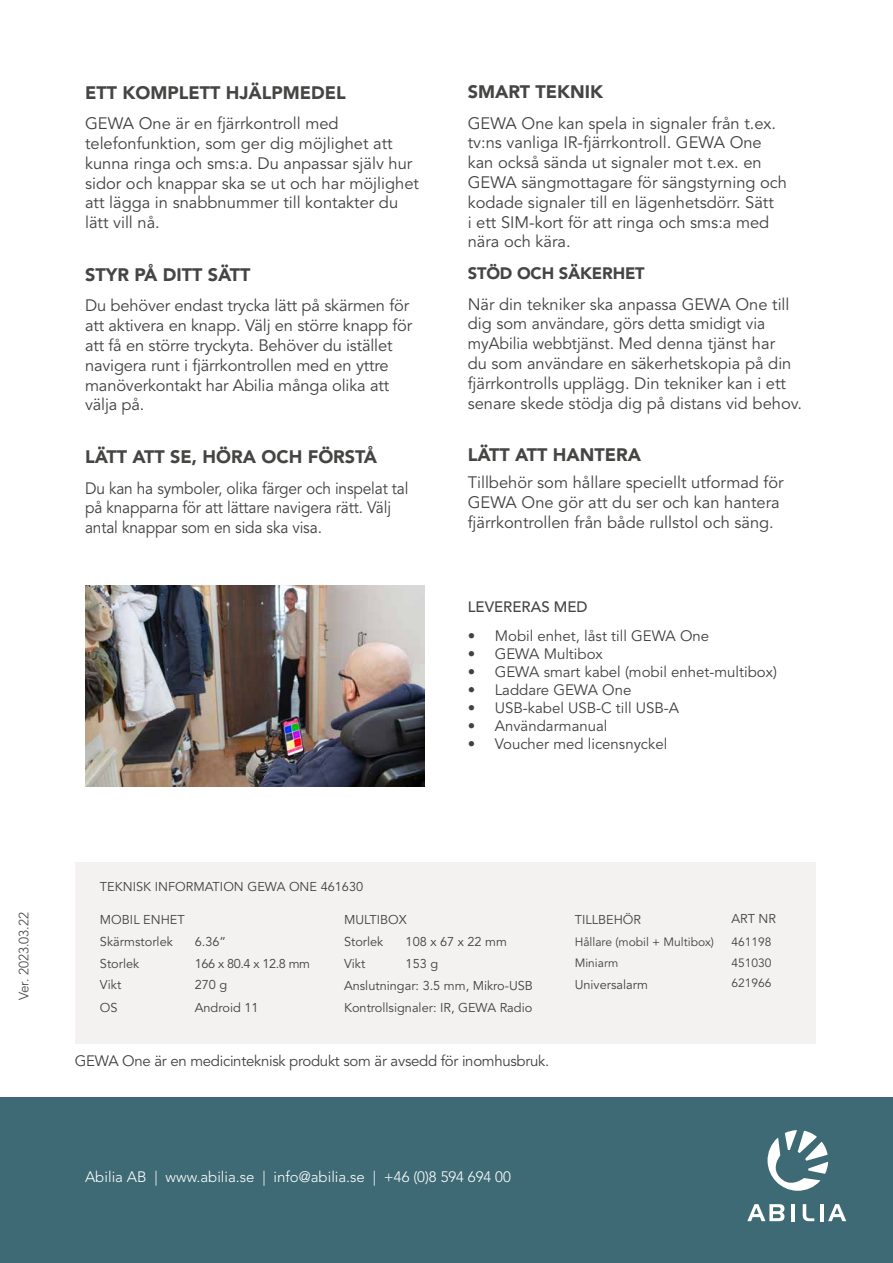
<style>
.page{position:relative;width:893px;height:1263px;background:#fff}
.page>*{position:absolute;margin:0;border:0;box-sizing:border-box;transform-origin:0 0}
.t1{font:900 18px "Avenir LT Std";color:#454644}
.t2{font:16.5px/19.8px "Avenir LT Std";color:#414141}
.t3{font:16.5px/19.8px "Avenir LT Std";color:#414141;scale:.94 1}
.t4{font:900 16.5px "Avenir LT Std";letter-spacing:-.01em;color:#454644}
.t5{font:15px "Avenir LT Std";color:#414141}
.t6{font:15px "Avenir LT Std";letter-spacing:-.02em;color:#414141}
.t7{font:300 15px "Avenir LT Std";color:#fff}
.t8{font:500 15px "Avenir LT Std";color:#454644}
.t9{font:300 13.5px "Avenir LT Std";color:#414141}
.t10{font:12.75px/21.6px "Avenir LT Std";color:#414141}
.t11{font:12px "Avenir LT Std";color:#414141}
</style>
<div class="page">
<div style="left:75px;top:862px;width:740px;height:182px;background:#f4f2f0"></div>
<div style="left:0;top:1097px;width:893px;height:166px;background:#3d6a75"></div>
<svg style="left:747px;top:1204px;width:37px;height:17px"></svg>
<hr style="left:791px;top:1204px;width:4px;height:17px;background:#fff">
<svg style="left:803px;top:1204px;width:11px;height:17px"></svg>
<hr style="left:820px;top:1204px;width:3px;height:17px;background:#fff">
<svg style="left:828px;top:1204px;width:18px;height:17px"></svg>
<svg style="left:767px;top:1130px;width:61px;height:61px"></svg>
<img style="left:85px;top:585px;width:339px;height:202px">
<p class="t1" style="left:85px;top:81px;width:262px">ETT KOMPLETT HJÄLPMEDEL</p>
<p class="t2" style="left:85px;top:114px;width:335px">GEWA One är en fjärrkontroll med telefonfunktion, som ger dig möjlighet att kunna ringa och sms:a. Du anpassar själv hur sidor och knappar ska se ut och har möjlighet att lägga in snabbnummer till kontakter du lätt vill nå.</p>
<p class="t1" style="left:85px;top:264px;width:167px">STYR PÅ DITT SÄTT</p>
<p class="t2" style="left:85px;top:296px;width:329px">Du behöver endast trycka lätt på skärmen för att aktivera en knapp. Välj en större knapp för att få en större tryckyta. Behöver du istället navigera runt i fjärrkontrollen med en yttre manöverkontakt har Abilia många olika att välja på.</p>
<p class="t1" style="left:85px;top:446px;width:294px">LÄTT ATT SE, HÖRA OCH FÖRSTÅ</p>
<p class="t3" style="left:85px;top:478px;width:346px">Du kan ha symboler, olika färger och inspelat tal på knapparna för att lättare navigera rätt. Välj antal knappar som en sida ska visa.</p>
<p class="t1" style="left:468px;top:81px;width:137px">SMART TEKNIK</p>
<p class="t2" style="left:468px;top:114px;width:321px">GEWA One kan spela in signaler från t.ex. tv:ns vanliga IR-fjärrkontroll. GEWA One kan också sända ut signaler mot t.ex. en GEWA sängmottagare för sängstyrning och kodade signaler till en lägenhetsdörr. Sätt<br>i ett SIM-kort för att ringa och sms:a med nära och kära.</p>
<p class="t4" style="left:468px;top:263px;width:178px">STÖD OCH SÄKERHET</p>
<p class="t2" style="left:468px;top:294px;width:336px">När din tekniker ska anpassa GEWA One till dig som användare, görs detta smidigt via myAbilia webbtjänst. Med denna tjänst har<br>du som användare en säkerhetskopia på din fjärrkontrolls upplägg. Din tekniker kan i ett senare skede stödja dig på distans vid behov.</p>
<p class="t1" style="left:468px;top:444px;width:175px">LÄTT ATT HANTERA</p>
<p class="t2" style="left:468px;top:473px;width:318px">Tillbehör som hållare speciellt utformad för<br>GEWA One gör att du ser och kan hantera fjärrkontrollen från både rullstol och säng.</p>
<p class="t8" style="left:468px;top:598px;width:121px">LEVERERAS MED</p>
<p class="t5" style="left:468px;top:627px;width:243px">• Mobil enhet, låst till GEWA One</p>
<p class="t5" style="left:468px;top:645px;width:137px">• GEWA Multibox</p>
<p class="t5" style="left:468px;top:663px;width:311px">• GEWA smart kabel (mobil enhet-multibox)</p>
<p class="t5" style="left:468px;top:681px;width:165px">• Laddare GEWA One</p>
<p class="t5" style="left:468px;top:699px;width:213px">• USB-kabel USB-C till USB-A</p>
<p class="t5" style="left:468px;top:717px;width:141px">• Användarmanual</p>
<p class="t5" style="left:468px;top:735px;width:201px">• Voucher med licensnyckel</p>
<p class="t9" style="left:16px;top:1000px;width:90px;rotate:-90deg">Ver. 2023.03.22</p>
<p class="t10" style="left:100px;top:876px;width:265px">TEKNISK INFORMATION GEWA ONE 461630</p>
<p class="t10" style="left:100px;top:909px;width:86px">MOBIL ENHET<br>Skärmstorlek</p>
<p class="t10" style="left:344px;top:909px;width:64px">MULTIBOX<br>Storlek</p>
<p class="t10" style="left:406px;top:931px;width:103px">108 x 67 x 22 mm</p>
<p class="t10" style="left:195px;top:931px;width:33px">6.36”</p>
<p class="t10" style="left:100px;top:953px;width:41px">Storlek</p>
<p class="t10" style="left:195px;top:953px;width:117px">166 x 80.4 x 12.8 mm</p>
<p class="t10" style="left:100px;top:974px;width:23px">Vikt</p>
<p class="t10" style="left:195px;top:974px;width:34px">270 g</p>
<p class="t10" style="left:100px;top:997px;width:19px">OS</p>
<p class="t10" style="left:195px;top:997px;width:65px">Android 11</p>
<p class="t10" style="left:344px;top:953px;width:23px">Vikt</p>
<p class="t10" style="left:344px;top:953px;width:190px;line-height:22px;text-indent:62px">153 g<br>Anslutningar: 3.5 mm, Mikro-USB<br>Kontrollsignaler: IR, GEWA Radio</p>
<p class="t6" style="left:75px;top:1052px;width:476px">GEWA One är en medicinteknisk produkt som är avsedd för inomhusbruk.</p>
<p class="t10" style="left:575px;top:910px;width:68px">TILLBEHÖR</p>
<p class="t10" style="left:731px;top:908px;width:46px">ART NR</p>
<p class="t11" style="left:575px;top:935px;width:141px">Hållare (mobil + Multibox)</p>
<p class="t11" style="left:731px;top:935px;width:42px">461198</p>
<p class="t11" style="left:575px;top:956px;width:45px">Miniarm</p>
<p class="t11" style="left:731px;top:956px;width:42px">451030</p>
<p class="t10" style="left:575px;top:974px;width:75px">Universalarm</p>
<p class="t11" style="left:731px;top:975px;width:42px">621966</p>
<p class="t7" style="left:85px;top:1168px;width:427px">Abilia AB | www.abilia.se | info@abilia.se | +46 (0)8 594 694 00</p>
</div>
